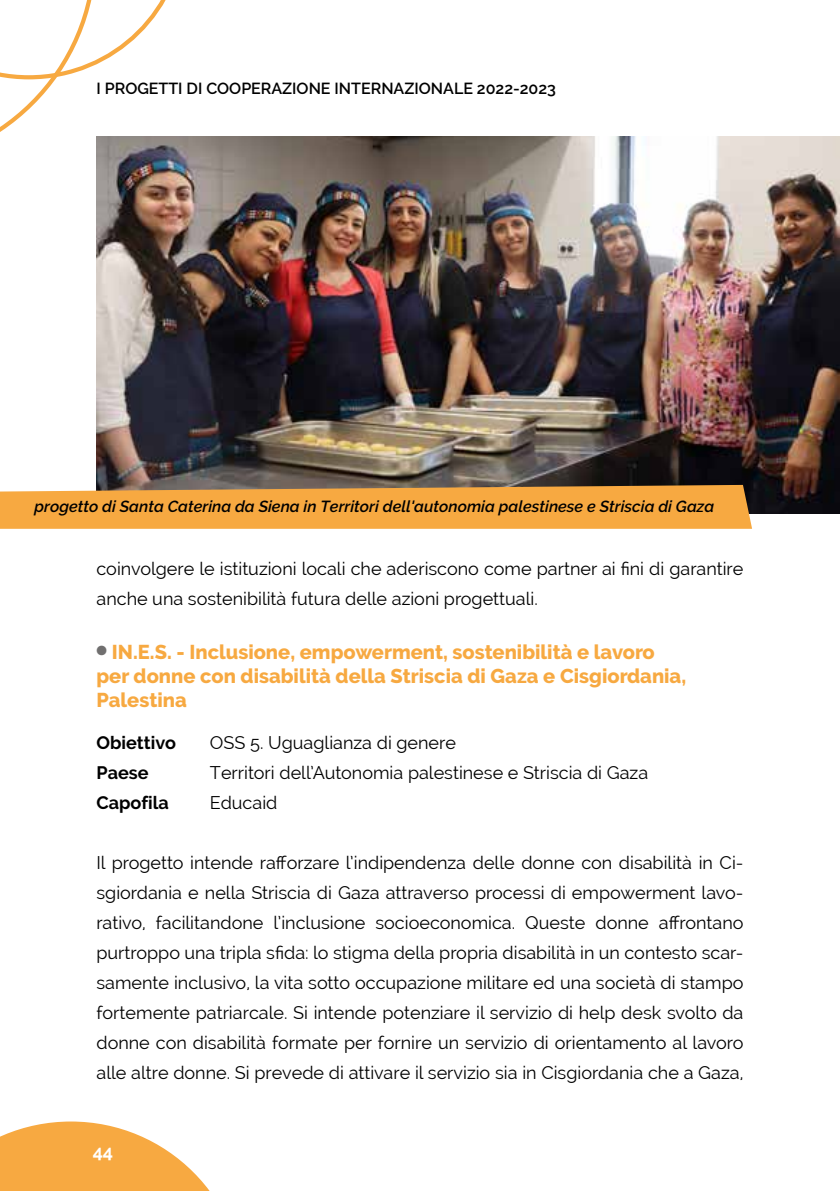
<style>
.page{position:relative;width:840px;height:1191px;background:#fff}
.page>*{position:absolute;margin:0;border:0;box-sizing:border-box;transform-origin:0 0}
.t1{font:800 20px/24px "Raleway";color:#f7a941}
.t2{font:18px/30px "Raleway";color:#000}
.t3{font:700 18px "Raleway";color:#000}
.t4{font:700 18px "Raleway";color:#fff}
.t5{font:italic 600 16px "Raleway";color:#000}
.t6{font:600 16px "Raleway";color:#000}
</style>
<div class="page">
<svg style="left:0;top:1121px;width:210px;height:70px"></svg>
<svg style="left:0;top:0;width:166px;height:132px"></svg>
<img style="left:96px;top:136px;width:742px;height:377px">
<svg style="left:0;top:485px;width:751px;height:44px;background:#eea546"></svg>
<p class="t6" style="left:96px;top:80px;width:460px">I PROGETTI DI COOPERAZIONE INTERNAZIONALE 2022-2023</p>
<p class="t5" style="left:34px;top:497px;width:681px">progetto di Santa Caterina da Siena in Territori dell'autonomia palestinese e Striscia di Gaza</p>
<p class="t2" style="left:96px;top:554px;width:648px">coinvolgere le istituzioni locali che aderiscono come partner ai fini di garantire anche una sostenibilità futura delle azioni progettuali.</p>
<p class="t1" style="left:96px;top:640px;width:591px"><sup>o</sup> IN.E.S. - Inclusione, empowerment, sostenibilità e lavoro per donne con disabilità della Striscia di Gaza e Cisgiordania,<br>Palestina</p>
<p class="t3" style="left:96px;top:732px;width:81px">Obiettivo</p>
<p class="t2" style="left:210px;top:727px;width:247px">OSS 5. Uguaglianza di genere</p>
<p class="t3" style="left:96px;top:762px;width:54px">Paese</p>
<p class="t2" style="left:210px;top:757px;width:439px">Territori dell’Autonomia palestinese e Striscia di Gaza</p>
<p class="t3" style="left:96px;top:792px;width:74px">Capofila</p>
<p class="t2" style="left:210px;top:787px;width:69px">Educaid</p>
<p class="t2" style="left:96px;top:847px;width:648px;text-align:justify">Il progetto intende rafforzare l’indipendenza delle donne con disabilità in Ci&shy;sgiordania e nella Striscia di Gaza attraverso processi di empowerment lavo&shy;rativo, facilitandone l’inclusione socioeconomica. Queste donne affrontano purtroppo una tripla sfida: lo stigma della propria disabilità in un contesto scar&shy;samente inclusivo, la vita sotto occupazione militare ed una società di stampo fortemente patriarcale. Si intende potenziare il servizio di help desk svolto da donne con disabilità formate per fornire un servizio di orientamento al lavoro alle altre donne. Si prevede di attivare il servizio sia in Cisgiordania che a Gaza,</p>
<p class="t4" style="left:93px;top:1141px;width:22px">44</p>
</div>
